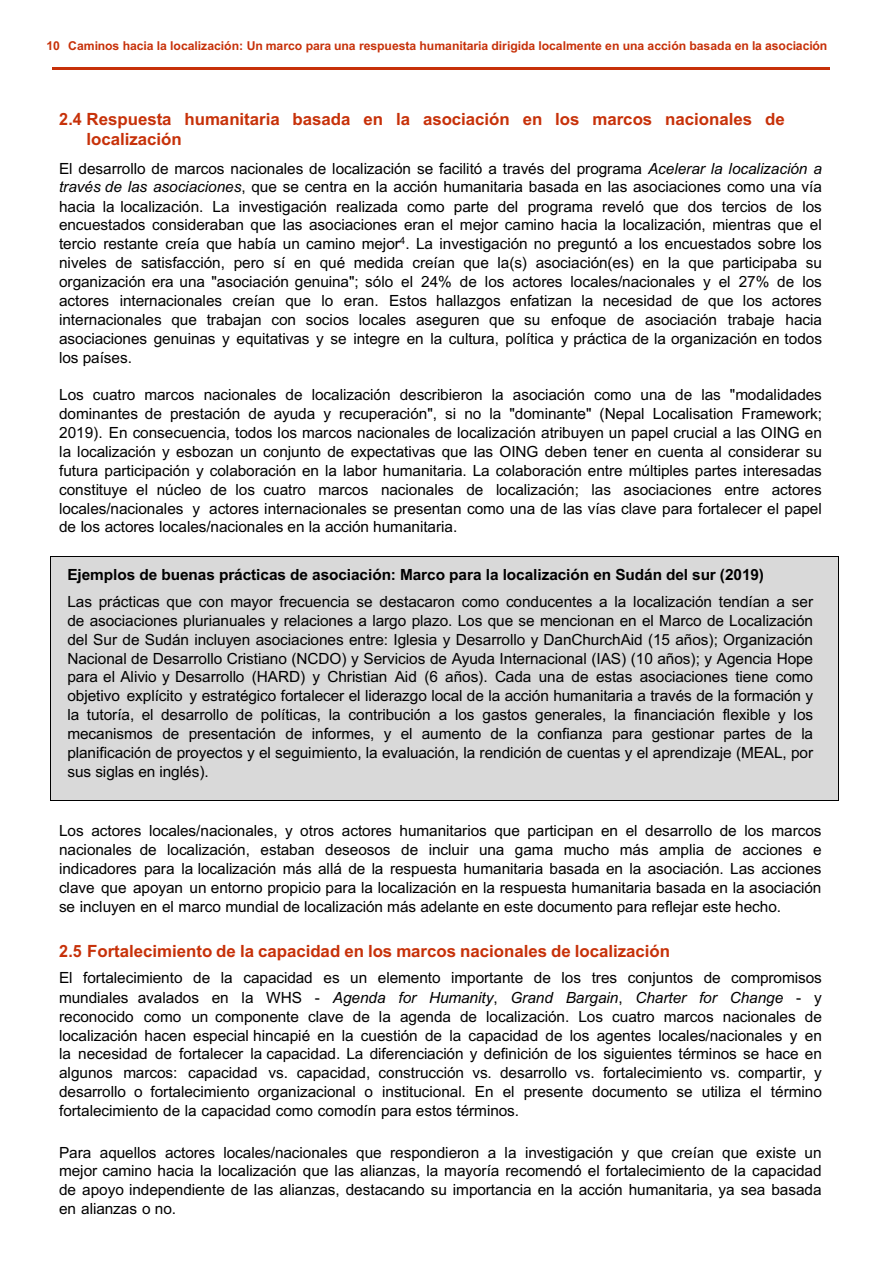
<style>
.page{position:relative;width:893px;height:1263px;background:#fff}
.page>*{position:absolute;margin:0;border:0;box-sizing:border-box;transform-origin:0 0}
.t1{font:700 16.8px/19.8px "Arial";color:#c73109;scale:.95 1}
.t2{font:15.45px/18.9px "Arial";letter-spacing:-.005em;color:#000;text-align:justify}
.t3{font:700 15.45px "Arial";letter-spacing:-.005em;color:#000}
.t4{font:700 12.15px "Arial";letter-spacing:-.005em;color:#c73109}
.s1{font-style:italic}
</style>
<div class="page">
<hr style="left:53px;top:68px;width:777px;height:2px;background:#c73109">
<div style="left:51px;top:557px;width:787px;height:243px;background:#d9d9d9"></div>
<hr style="left:51px;top:556px;width:787px;height:1px;background:#000">
<hr style="left:50px;top:557px;width:1px;height:243px;background:#000">
<hr style="left:51px;top:800px;width:787px;height:1px;background:#000">
<hr style="left:838px;top:557px;width:1px;height:243px;background:#000">
<p class="t4" style="left:47px;top:37px;width:782px">10 Caminos hacia la localización: Un marco para una respuesta humanitaria dirigida localmente en una acción basada en la asociación</p>
<p class="t1" style="left:87px;top:110px;width:736px;text-indent:-28px">2.4 Respuesta humanitaria basada en la asociación en los marcos nacionales de localización</p>
<p class="t2" style="left:59px;top:159px;width:764px">El desarrollo de marcos nacionales de localización se facilitó a través del programa <span class="s1">Acelerar la localización a través de las asociaciones</span>, que se centra en la acción humanitaria basada en las asociaciones como una vía hacia la localización. La investigación realizada como parte del programa reveló que dos tercios de los encuestados consideraban que las asociaciones eran el mejor camino hacia la localización, mientras que el tercio restante creía que había un camino mejor<sup>4</sup>. La investigación no preguntó a los encuestados sobre los niveles de satisfacción, pero sí en qué medida creían que la(s) asociación(es) en la que participaba su organización era una "asociación genuina"; sólo el 24% de los actores locales/nacionales y el 27% de los actores internacionales creían que lo eran. Estos hallazgos enfatizan la necesidad de que los actores internacionales que trabajan con socios locales aseguren que su enfoque de asociación trabaje hacia asociaciones genuinas y equitativas y se integre en la cultura, política y práctica de la organización en todos los países.</p>
<p class="t2" style="left:59px;top:385px;width:764px">Los cuatro marcos nacionales de localización describieron la asociación como una de las "modalidades dominantes de prestación de ayuda y recuperación", si no la "dominante" (Nepal Localisation Framework; 2019). En consecuencia, todos los marcos nacionales de localización atribuyen un papel crucial a las OING en la localización y esbozan un conjunto de expectativas que las OING deben tener en cuenta al considerar su futura participación y colaboración en la labor humanitaria. La colaboración entre múltiples partes interesadas constituye el núcleo de los cuatro marcos nacionales de localización; las asociaciones entre actores locales/nacionales y actores internacionales se presentan como una de las vías clave para fortalecer el papel de los actores locales/nacionales en la acción humanitaria.</p>
<p class="t3" style="left:67px;top:564px;width:698px">Ejemplos de buenas prácticas de asociación: Marco para la localización en Sudán del sur (2019)</p>
<p class="t2" style="left:67px;top:592px;width:747px">Las prácticas que con mayor frecuencia se destacaron como conducentes a la localización tendían a ser de asociaciones plurianuales y relaciones a largo plazo. Los que se mencionan en el Marco de Localización del Sur de Sudán incluyen asociaciones entre: Iglesia y Desarrollo y DanChurchAid (15 años); Organización Nacional de Desarrollo Cristiano (NCDO) y Servicios de Ayuda Internacional (IAS) (10 años); y Agencia Hope para el Alivio y Desarrollo (HARD) y Christian Aid (6 años). Cada una de estas asociaciones tiene como objetivo explícito y estratégico fortalecer el liderazgo local de la acción humanitaria a través de la formación y la tutoría, el desarrollo de políticas, la contribución a los gastos generales, la financiación flexible y los mecanismos de presentación de informes, y el aumento de la confianza para gestionar partes de la planificación de proyectos y el seguimiento, la evaluación, la rendición de cuentas y el aprendizaje (MEAL, por sus siglas en inglés).</p>
<p class="t2" style="left:59px;top:821px;width:764px">Los actores locales/nacionales, y otros actores humanitarios que participan en el desarrollo de los marcos nacionales de localización, estaban deseosos de incluir una gama mucho más amplia de acciones e indicadores para la localización más allá de la respuesta humanitaria basada en la asociación. Las acciones clave que apoyan un entorno propicio para la localización en la respuesta humanitaria basada en la asociación se incluyen en el marco mundial de localización más adelante en este documento para reflejar este hecho.</p>
<p class="t1" style="left:59px;top:941px;width:645px">2.5 Fortalecimiento de la capacidad en los marcos nacionales de localización</p>
<p class="t2" style="left:59px;top:968px;width:764px">El fortalecimiento de la capacidad es un elemento importante de los tres conjuntos de compromisos mundiales avalados en la WHS - <span class="s1">Agenda for Humanity</span>, <span class="s1">Grand Bargain</span>, <span class="s1">Charter for Change</span> - y reconocido como un componente clave de la agenda de localización. Los cuatro marcos nacionales de localización hacen especial hincapié en la cuestión de la capacidad de los agentes locales/nacionales y en la necesidad de fortalecer la capacidad. La diferenciación y definición de los siguientes términos se hace en algunos marcos: capacidad vs. capacidad, construcción vs. desarrollo vs. fortalecimiento vs. compartir, y desarrollo o fortalecimiento organizacional o institucional. En el presente documento se utiliza el término fortalecimiento de la capacidad como comodín para estos términos.</p>
<p class="t2" style="left:59px;top:1142px;width:764px">Para aquellos actores locales/nacionales que respondieron a la investigación y que creían que existe un mejor camino hacia la localización que las alianzas, la mayoría recomendó el fortalecimiento de la capacidad de apoyo independiente de las alianzas, destacando su importancia en la acción humanitaria, ya sea basada en alianzas o no.</p>
</div>
